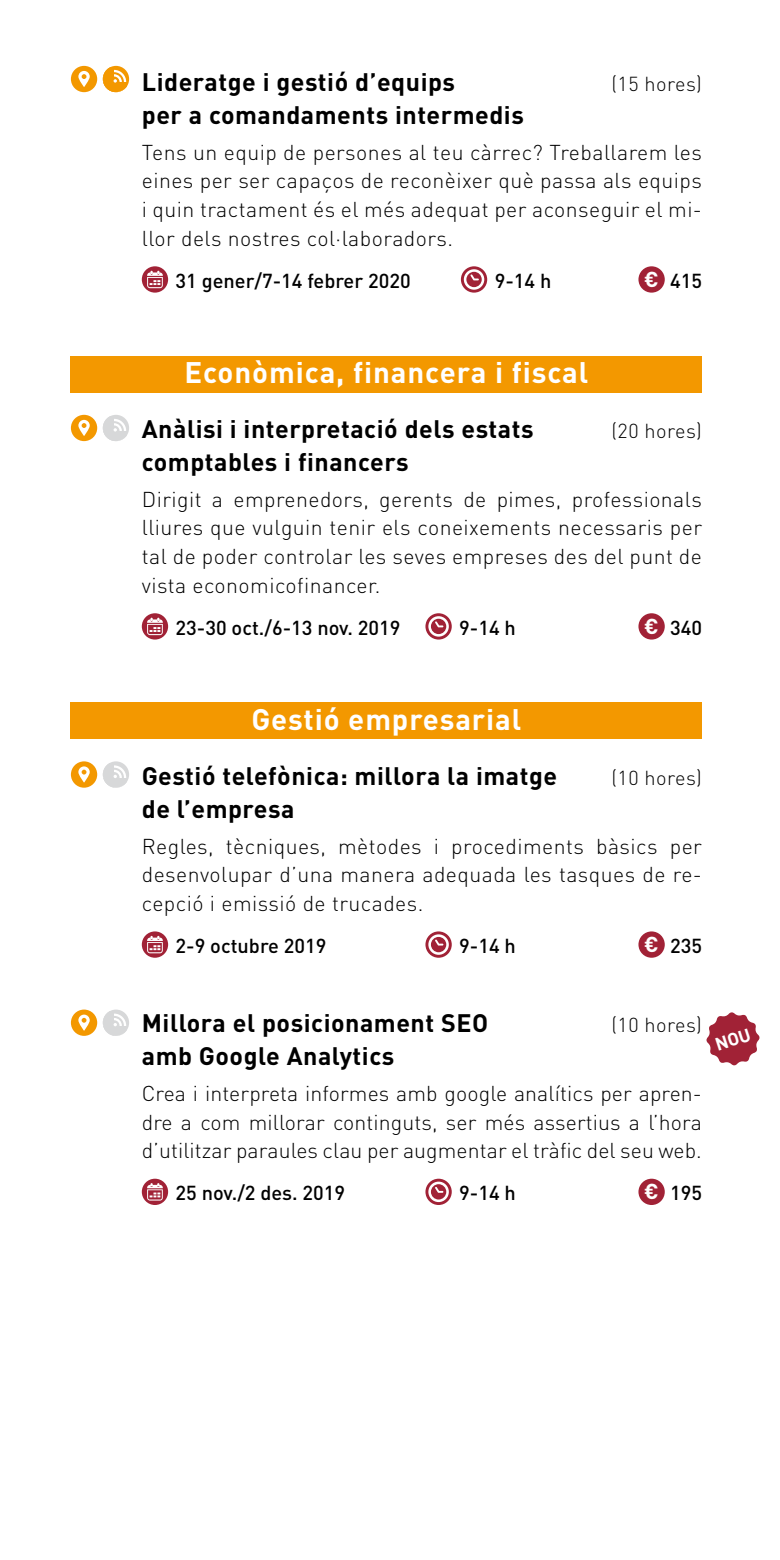
<style>
.page{position:relative;width:780px;height:1560px;background:#fff}
.page>*{position:absolute;margin:0;border:0;box-sizing:border-box;transform-origin:0 0}
.t1{font:700 29.5px "DIN";letter-spacing:.03em;color:#fff}
.t2{font:700 25px "DIN";letter-spacing:.02em;color:#000}
.t3{font:300 21.25px/28.8px "DIN";letter-spacing:.02em;color:#000;text-align:justify}
.t4{font:500 20px "DIN";color:#000}
.t5{font:300 20px "DIN";letter-spacing:.02em;color:#000}
.s1{font-weight:700;font-size:21.5px;color:#fff}
</style>
<div class="page">
<div style="left:142px;top:266px;width:26px;height:26px;background:#a12236;border-radius:50%"></div>
<svg style="left:147px;top:271px;width:16px;height:17px"></svg>
<svg style="left:461px;top:266px;width:26px;height:26px"></svg>
<svg style="left:464px;top:269px;width:20px;height:21px"></svg>
<div style="left:638px;top:266px;width:26px;height:26px;background:#a12236;border-radius:50%"></div>
<div style="left:142px;top:613px;width:26px;height:26px;background:#a12236;border-radius:50%"></div>
<svg style="left:147px;top:617px;width:16px;height:18px"></svg>
<svg style="left:425px;top:613px;width:26px;height:26px"></svg>
<svg style="left:428px;top:616px;width:21px;height:20px"></svg>
<div style="left:638px;top:613px;width:26px;height:26px;background:#a12236;border-radius:50%"></div>
<div style="left:142px;top:931px;width:26px;height:26px;background:#a12236;border-radius:50%"></div>
<svg style="left:147px;top:935px;width:16px;height:18px"></svg>
<svg style="left:425px;top:931px;width:26px;height:26px"></svg>
<svg style="left:428px;top:934px;width:21px;height:20px"></svg>
<div style="left:638px;top:931px;width:26px;height:26px;background:#a12236;border-radius:50%"></div>
<svg style="left:142px;top:1178px;width:26px;height:26px"></svg>
<svg style="left:147px;top:1182px;width:16px;height:18px"></svg>
<svg style="left:425px;top:1178px;width:26px;height:26px"></svg>
<svg style="left:428px;top:1181px;width:21px;height:20px"></svg>
<div style="left:638px;top:1178px;width:26px;height:26px;background:#a12236;border-radius:50%"></div>
<div style="left:71px;top:415px;width:26px;height:26px;background:#f39800;border-radius:50%"></div>
<div style="left:103px;top:415px;width:26px;height:26px;background:#d7d8d9;border-radius:50%"></div>
<svg style="left:103px;top:417px;width:23px;height:24px"></svg>
<svg style="left:78px;top:420px;width:12px;height:16px"></svg>
<div style="left:71px;top:761px;width:26px;height:26px;background:#f39800;border-radius:50%"></div>
<div style="left:103px;top:761px;width:26px;height:26px;background:#d7d8d9;border-radius:50%"></div>
<svg style="left:103px;top:764px;width:24px;height:23px"></svg>
<svg style="left:78px;top:766px;width:12px;height:16px"></svg>
<div style="left:71px;top:1009px;width:26px;height:26px;background:#f39800;border-radius:50%"></div>
<svg style="left:103px;top:1009px;width:26px;height:26px"></svg>
<svg style="left:103px;top:1012px;width:24px;height:23px"></svg>
<svg style="left:78px;top:1014px;width:12px;height:16px"></svg>
<div style="left:71px;top:66px;width:26px;height:26px;background:#f39800;border-radius:50%"></div>
<div style="left:103px;top:66px;width:26px;height:26px;background:#f39800;border-radius:50%"></div>
<svg style="left:103px;top:69px;width:24px;height:23px"></svg>
<svg style="left:78px;top:71px;width:12px;height:16px"></svg>
<div style="left:71px;top:702px;width:631px;height:37px;background:#f39800"></div>
<div style="left:71px;top:355px;width:631px;height:37px;background:#f39800"></div>
<svg style="left:706px;top:1012px;width:54px;height:53px"></svg>
<p class="t2" style="left:142px;top:65px;width:315px">Lideratge i gestió d’equips</p>
<p class="t5" style="left:611px;top:71px;width:92px">(15 hores)</p>
<p class="t2" style="left:142px;top:98px;width:383px">per a comandaments intermedis</p>
<p class="t3" style="left:142px;top:137px;width:561px">Tens un equip de persones al teu càrrec? Treballarem les eines per ser capaços de reconèixer què passa als equips i quin tractament és el més adequat per aconseguir el mi&shy;llor dels nostres col·laboradors.</p>
<p class="t4" style="left:176px;top:267px;width:236px">31 gener/7-14 febrer 2020</p>
<p class="t4" style="left:494px;top:267px;width:58px">9-14 h</p>
<p class="t4" style="left:644px;top:267px;width:59px"><span class="s1">€</span> 415</p>
<h1 class="t1" style="left:184px;top:353px;width:405px">Econòmica, financera i fiscal</h1>
<p class="t2" style="left:142px;top:412px;width:393px">Anàlisi i interpretació dels estats</p>
<p class="t5" style="left:611px;top:417px;width:92px">(20 hores)</p>
<p class="t2" style="left:142px;top:445px;width:268px">comptables i financers</p>
<p class="t3" style="left:142px;top:483px;width:561px">Dirigit a emprenedors, gerents de pimes, professionals lliures que vulguin tenir els coneixements necessaris per tal de poder controlar les seves empreses des del punt de vista economicofinancer.</p>
<p class="t4" style="left:176px;top:614px;width:226px">23-30 oct./6-13 nov. 2019</p>
<p class="t4" style="left:459px;top:614px;width:58px">9-14 h</p>
<p class="t4" style="left:644px;top:614px;width:59px"><span class="s1">€</span> 340</p>
<h1 class="t1" style="left:251px;top:699px;width:271px">Gestió empresarial</h1>
<p class="t2" style="left:142px;top:759px;width:417px">Gestió telefònica: millora la imatge</p>
<p class="t5" style="left:611px;top:764px;width:92px">(10 hores)</p>
<p class="t2" style="left:142px;top:791px;width:154px">de l’empresa</p>
<p class="t3" style="left:142px;top:830px;width:561px">Regles, tècniques, mètodes i procediments bàsics per desenvolupar d’una manera adequada les tasques de re&shy;cepció i emissió de trucades.</p>
<p class="t4" style="left:176px;top:932px;width:152px">2-9 octubre 2019</p>
<p class="t4" style="left:459px;top:932px;width:58px">9-14 h</p>
<p class="t4" style="left:644px;top:932px;width:59px"><span class="s1">€</span> 235</p>
<p class="t2" style="left:142px;top:1006px;width:348px">Millora el posicionament SEO</p>
<p class="t5" style="left:611px;top:1011px;width:92px">(10 hores)</p>
<p class="t2" style="left:142px;top:1038px;width:254px">amb Google Analytics</p>
<p class="t3" style="left:142px;top:1077px;width:561px">Crea i interpreta informes amb google analítics per apren&shy;dre a com millorar continguts, ser més assertius a l’hora d’utilitzar paraules clau per augmentar el tràfic del seu web.</p>
<p class="t4" style="left:176px;top:1179px;width:171px">25 nov./2 des. 2019</p>
<p class="t4" style="left:459px;top:1179px;width:58px">9-14 h</p>
<p class="t4" style="left:644px;top:1179px;width:59px"><span class="s1">€</span> 195</p>
</div>
